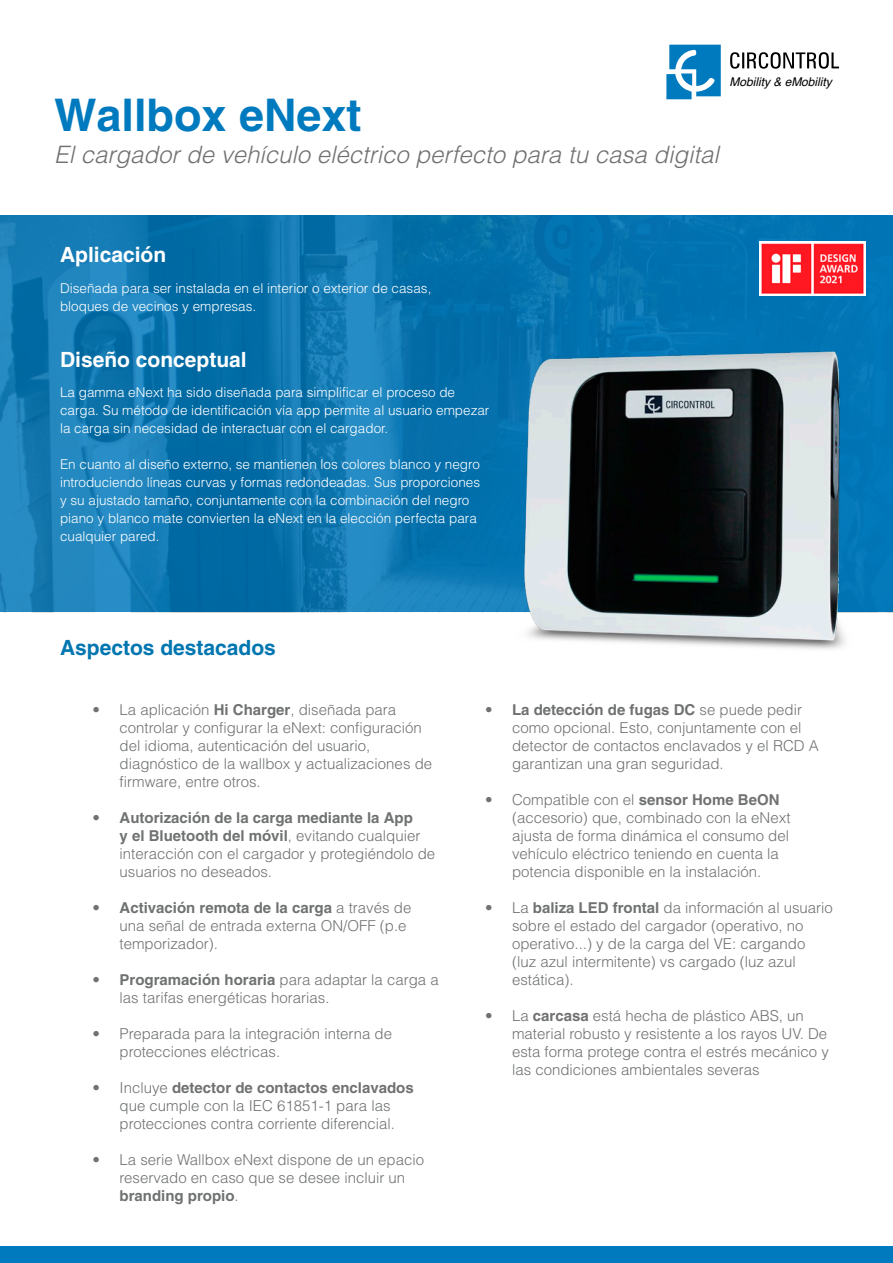
<style>
.page{position:relative;width:893px;height:1263px;background:#fff}
.page>*{position:absolute;margin:0;border:0;box-sizing:border-box;transform-origin:0 0}
.t1{font:700 45px "Helvetica";color:#007abe}
.t2{font:italic 300 24px "Helvetica";color:#6f716f}
.t3{font:700 21px "Helvetica";color:#fff}
.t4{font:700 21px "Helvetica";color:#0076b1}
.t5{font:300 15px/18px "Helvetica";color:#6f7271}
.t6{font:300 13.5px/18px "Helvetica";color:#fff}
.t7{font:italic 12px "Helvetica";color:#000}
.s1{font-weight:700}
</style>
<div class="page">
<svg style="left:666px;top:45px;width:55px;height:54px"></svg>
<svg style="left:730px;top:52px;width:109px;height:17px"></svg>
<div style="left:0;top:1247px;width:893px;height:16px;background:#007abe"></div>
<svg style="left:0;top:215px;width:893px;height:397px;background:#0d76b0"></svg>
<img style="left:497px;top:303px;width:396px;height:346px">
<img style="left:760px;top:241px;width:106px;height:54px">
<p class="t1" style="left:54px;top:88px;width:309px">Wallbox eNext</p>
<p class="t2" style="left:54px;top:139px;width:666px">El cargador de vehículo eléctrico perfecto para tu casa digital</p>
<p class="t7" style="left:729px;top:73px;width:104px">Mobility &amp; eMobility</p>
<p class="t3" style="left:60px;top:242px;width:108px">Aplicación</p>
<p class="t6" style="left:60px;top:279px;width:373px">Diseñada para ser instalada en el interior o exterior de casas,</p>
<p class="t6" style="left:60px;top:297px;width:198px">bloques de vecinos y empresas.</p>
<p class="t3" style="left:60px;top:346px;width:188px">Diseño conceptual</p>
<p class="t6" style="left:60px;top:383px;width:431px">La gamma eNext ha sido diseñada para simplificar el proceso de carga. Su método de identificación vía app permite al usuario empezar la carga sin necesidad de interactuar con el cargador.</p>
<p class="t6" style="left:60px;top:455px;width:422px">En cuanto al diseño externo, se mantienen los colores blanco y negro introduciendo líneas curvas y formas redondeadas. Sus proporciones y su ajustado tamaño, conjuntamente con la combinación del negro piano y blanco mate convierten la eNext en la elección perfecta para cualquier pared.</p>
<p class="t4" style="left:60px;top:634px;width:217px">Aspectos destacados</p>
<p class="t5" style="left:120px;top:700px;width:314px;text-indent:-27px">• La aplicación <span class="s1">Hi Charger</span>, diseñada para controlar y configurar la eNext: configuración del idioma, autenticación del usuario, diagnóstico de la wallbox y actualizaciones de firmware, entre otros.</p>
<p class="t5" style="left:120px;top:808px;width:317px;text-indent:-27px">• <span class="s1">Autorización de la carga mediante la App<br>y el Bluetooth del móvil</span>, evitando cualquier interacción con el cargador y protegiéndolo de usuarios no deseados.</p>
<p class="t5" style="left:120px;top:898px;width:293px;text-indent:-27px">• <span class="s1">Activación remota de la carga</span> a través de una señal de entrada externa ON/OFF (p.e temporizador).</p>
<p class="t5" style="left:120px;top:970px;width:321px;text-indent:-27px">• <span class="s1">Programación horaria</span> para adaptar la carga a las tarifas energéticas horarias.</p>
<p class="t5" style="left:120px;top:1024px;width:274px;text-indent:-27px">• Preparada para la integración interna de protecciones eléctricas.</p>
<p class="t5" style="left:93px;top:1078px;width:323px;text-align:center">• Incluye <span class="s1">detector de contactos enclavados </span>que cumple con la IEC 61851-1 para las protecciones contra corriente diferencial.</p>
<p class="t5" style="left:120px;top:1150px;width:306px;text-indent:-27px">• La serie Wallbox eNext dispone de un epacio reservado en caso que se desee incluir un <span class="s1">branding propio</span>.</p>
<p class="t5" style="left:512px;top:700px;width:308px;text-indent:-27px">• <span class="s1">La detección de fugas DC</span> se puede pedir como opcional. Esto, conjuntamente con el detector de contactos enclavados y el RCD A garantizan una gran seguridad.</p>
<p class="t5" style="left:512px;top:790px;width:280px;text-indent:-27px">• Compatible con el <span class="s1">sensor Home BeON </span>(accesorio) que, combinado con la eNext ajusta de forma dinámica el consumo del vehículo eléctrico teniendo en cuenta la potencia disponible en la instalación.</p>
<p class="t5" style="left:512px;top:898px;width:322px;text-indent:-27px">• La <span class="s1">baliza LED frontal</span> da información al usuario sobre el estado del cargador (operativo, no operativo...) y de la carga del VE: cargando (luz azul intermitente) vs cargado (luz azul estática).</p>
<p class="t5" style="left:512px;top:1006px;width:318px;text-indent:-27px">• La <span class="s1">carcasa</span> está hecha de plástico ABS, un material robusto y resistente a los rayos UV. De esta forma protege contra el estrés mecánico y las condiciones ambientales severas</p>
</div>
